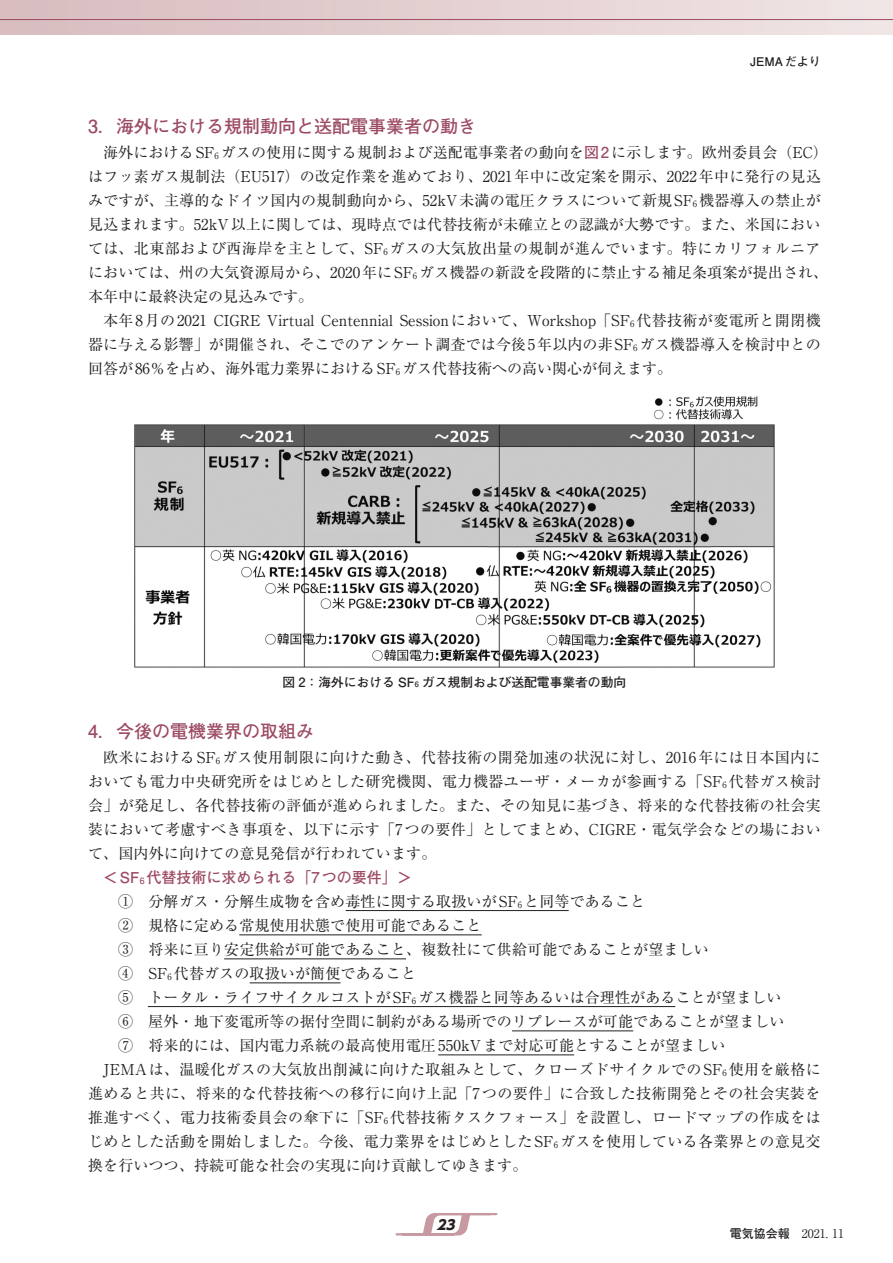
<style>
.page{position:relative;width:893px;height:1263px;background:#fff}
.page>*{position:absolute;margin:0;border:0;box-sizing:border-box;transform-origin:0 0}
.t1{font:700 18px "Futo Go B101 Pro";color:#9c4b63}
.t2{font:15px/24px "Ryumin Pro";letter-spacing:.01em;color:#231f20;text-align:justify}
.t3{font:700 15px "Futo Go B101 Pro";color:#9c4b63}
.t4{font:800 13.5px "UD Shin Go NT Pro";color:#231f20}
.t5{font:700 12.75px "Futo Go B101 Pro";color:#231f20}
.t6{font:12px "Ryumin Pro";color:#231f20}
.t7{font:700 12px "Futo Go B101 Pro";color:#231f20}
.s1{font-size:8.7px}
.s2{font-family:"Futo Go B101 Pro";font-weight:700;color:#9c4b63}
.s3{font-size:7.5px}
.s4{font-family:"Futo Go B101 Pro";font-weight:700}
</style>
<div class="page">
<svg style="left:395px;top:1213px;width:103px;height:23px"></svg>
<div style="left:0;top:0;width:893px;height:34px;background:linear-gradient(to right,#d8bbbe,#f0e5e5)"></div>
<hr style="left:0;top:19px;width:893px;height:1px;background:#9c4b63">
<hr style="left:346px;top:910px;width:223px;height:1px;background:#231f20">
<hr style="left:239px;top:934px;width:243px;height:1px;background:#231f20">
<hr style="left:224px;top:958px;width:182px;height:1px;background:#231f20">
<hr style="left:250px;top:982px;width:90px;height:1px;background:#231f20">
<hr style="left:148px;top:1006px;width:527px;height:1px;background:#231f20">
<hr style="left:512px;top:1030px;width:121px;height:1px;background:#231f20">
<hr style="left:438px;top:1054px;width:136px;height:1px;background:#231f20">
<img style="left:134px;top:397px;width:640px;height:271px">
<p class="t7" style="left:750px;top:52px;width:72px">JEMAだより</p>
<p class="t1" style="left:88px;top:112px;width:390px">3．海外における規制動向と送配電事業者の動き</p>
<p class="t2" style="left:88px;top:139px;width:742px;text-align:left;text-indent:15px">海外におけるSF<span class="s1">6</span> ガスの使用に関する規制および送配電事業者の動向を<span class="s2">図2</span>に示します。欧州委員会（EC）はフッ素ガス規制法（EU517）の改定作業を進めており、2021年中に改定案を開示、2022年中に発行の見込みですが、主導的なドイツ国内の規制動向から、52kV未満の電圧クラスについて新規SF<span class="s1">6</span> 機器導入の禁止が見込まれます。52kV以上に関しては、現時点では代替技術が未確立との認識が大勢です。また、米国においては、北東部および西海岸を主として、SF<span class="s1">6</span> ガスの大気放出量の規制が進んでいます。特にカリフォルニアにおいては、州の大気資源局から、2020年にSF<span class="s1">6</span> ガス機器の新設を段階的に禁止する補足条項案が提出され、本年中に最終決定の見込みです。</p>
<p class="t2" style="left:88px;top:307px;width:734px;text-indent:15px">本年8月の2021 CIGRE Virtual Centennial Sessionにおいて、Workshop「SF<span class="s1">6</span> 代替技術が変電所と開閉機器に与える影響」が開催され、そこでのアンケート調査では今後5年以内の非SF<span class="s1">6</span> ガス機器導入を検討中との回答が86％を占め、海外電力業界におけるSF<span class="s1">6</span> ガス代替技術への高い関心が伺えます。</p>
<p class="t5" style="left:283px;top:672px;width:345px">図 2：海外における SF<span class="s3">6</span> ガス規制および送配電事業者の動向</p>
<p class="t1" style="left:88px;top:717px;width:228px">4．今後の電機業界の取組み</p>
<p class="t2" style="left:88px;top:744px;width:734px;text-indent:15px">欧米におけるSF<span class="s1">6</span> ガス使用制限に向けた動き、代替技術の開発加速の状況に対し、2016年には日本国内においても電力中央研究所をはじめとした研究機関、電力機器ユーザ・メーカが参画する「SF<span class="s1">6</span> 代替ガス検討会」が発足し、各代替技術の評価が進められました。また、その知見に基づき、将来的な代替技術の社会実装において考慮すべき事項を、以下に示す「7つの要件」としてまとめ、CIGRE・電気学会などの場において、国内外に向けての意見発信が行われています。</p>
<p class="t3" style="left:103px;top:865px;width:310px">＜SF<sub>6</sub> 代替技術に求められる「7つの要件」＞</p>
<p class="t2" style="left:118px;top:888px;width:529px">①　分解ガス・分解生成物を含め毒性に関する取扱いがSF<span class="s1">6</span> と同等であること</p>
<p class="t2" style="left:118px;top:912px;width:365px">②　規格に定める常規使用状態で使用可能であること</p>
<p class="t2" style="left:118px;top:936px;width:592px">③　将来に亘り安定供給が可能であること、複数社にて供給可能であることが望ましい</p>
<p class="t2" style="left:118px;top:960px;width:299px">④　SF<span class="s1">6</span> 代替ガスの取扱いが簡便であること</p>
<p class="t2" style="left:118px;top:984px;width:665px">⑤　トータル・ライフサイクルコストがSF<span class="s1">6</span> ガス機器と同等あるいは合理性があることが望ましい</p>
<p class="t2" style="left:118px;top:1008px;width:668px">⑥　屋外・地下変電所等の据付空間に制約がある場所でのリプレースが可能であることが望ましい</p>
<p class="t2" style="left:118px;top:1032px;width:609px">⑦　将来的には、国内電力系統の最高使用電圧550kVまで対応可能とすることが望ましい</p>
<p class="t2" style="left:103px;top:1056px;width:719px">JEMAは、温暖化ガスの大気放出削減に向けた取組みとして、クローズドサイクルでのSF<span class="s1">6</span> 使用を厳格に</p>
<p class="t2" style="left:88px;top:1080px;width:734px">進めると共に、将来的な代替技術への移行に向け上記「7つの要件」に合致した技術開発とその社会実装を</p>
<p class="t2" style="left:88px;top:1104px;width:734px">推進すべく、電力技術委員会の傘下に「SF<span class="s1">6</span> 代替技術タスクフォース」を設置し、ロードマップの作成をは</p>
<p class="t2" style="left:88px;top:1128px;width:734px">じめとした活動を開始しました。今後、電力業界をはじめとしたSF<span class="s1">6</span> ガスを使用している各業界との意見交</p>
<p class="t2" style="left:88px;top:1152px;width:441px">換を行いつつ、持続可能な社会の実現に向け貢献してゆきます。</p>
<p class="t4" style="left:437px;top:1213px;width:20px">23</p>
<p class="t6" style="left:730px;top:1224px;width:116px"><span class="s4">電気協会報　</span>2021. 11</p>
</div>
